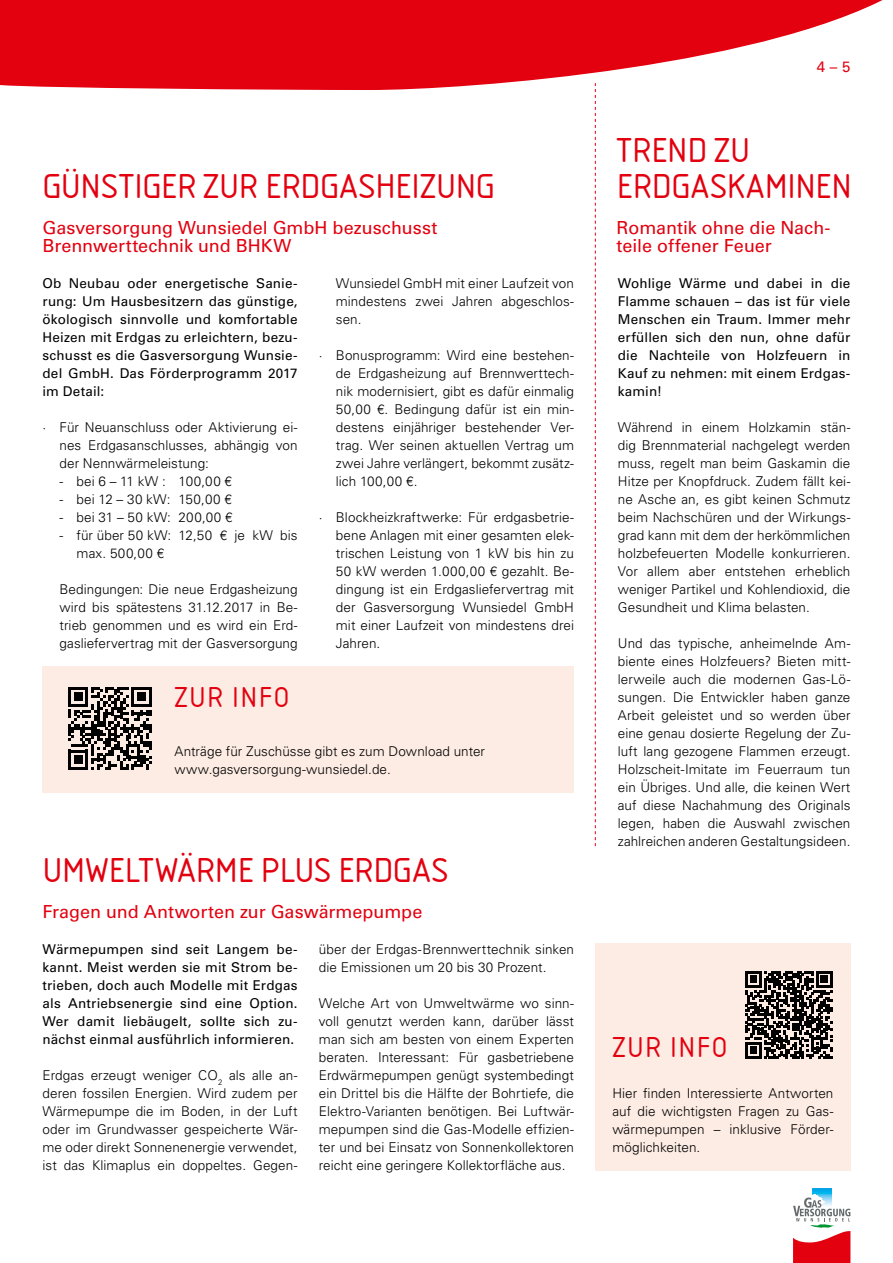
<style>
.page{position:relative;width:893px;height:1263px;background:#fff}
.page>*{position:absolute;margin:0;border:0;box-sizing:border-box;transform-origin:0 0}
.t1{font:36px/36px "Isonorm";letter-spacing:-.005em;color:#e3000f}
.t2{font:30px "Isonorm";letter-spacing:.03em;color:#e3000f}
.t3{font:18px/18px "Univers LT Std";color:#e3000f}
.t4{font:15px "Univers LT Std";color:#e3000f}
.t5{font:300 13.5px/18px "Univers LT Std";letter-spacing:.005em;color:#000;text-align:justify}
.t6{font:13.5px/18px "Univers LT Std";letter-spacing:.01em;color:#000;text-align:justify}
</style>
<div class="page">
<svg style="left:595px;top:144px;width:1px;height:702px"></svg>
<svg style="left:0;top:0;width:883px;height:134px;fill:#e3000f"></svg>
<svg style="left:793px;top:1188px;width:57px;height:75px"></svg>
<div style="left:595px;top:943px;width:255px;height:228px;background:#fdece4"></div>
<div style="left:43px;top:666px;width:531px;height:126px;background:#fdece4"></div>
<svg style="left:68px;top:687px;width:84px;height:83px"></svg>
<svg style="left:745px;top:971px;width:87px;height:88px"></svg>
<h1 class="t1" style="left:43px;top:169px;width:454px">GÜNSTIGER ZUR ERDGASHEIZUNG</h1>
<h3 class="t3" style="left:43px;top:219px;width:396px">Gasversorgung Wunsiedel GmbH bezuschusst<br>Brennwerttechnik und BHKW</h3>
<p class="t6" style="left:43px;top:274px;width:257px">Ob Neubau oder energetische Sanie&shy;rung: Um Hausbesitzern das günstige, ökologisch sinnvolle und komfortable Heizen mit Erdgas zu erleichtern, bezu&shy;schusst es die Gasversorgung Wunsie&shy;del GmbH. Das Förderprogramm 2017 im Detail:</p>
<p class="t5" style="left:60px;top:418px;width:240px;text-indent:-17px">· Für Neuanschluss oder Aktivierung ei&shy;nes Erdgasanschlusses, abhängig von der Nennwärmeleistung:</p>
<p class="t5" style="left:60px;top:472px;width:174px">- bei 6 – 11 kW : 100,00 €</p>
<p class="t5" style="left:60px;top:490px;width:174px">- bei 12 – 30 kW: 150,00 €</p>
<p class="t5" style="left:60px;top:508px;width:175px">- bei 31 – 50 kW: 200,00 €</p>
<p class="t5" style="left:77px;top:526px;width:223px;text-indent:-17px">- für über 50 kW: 12,50 € je kW bis max. 500,00 €</p>
<p class="t5" style="left:60px;top:580px;width:240px">Bedingungen: Die neue Erdgasheizung wird bis spätestens 31.12.2017 in Be&shy;trieb genommen und es wird ein Erd&shy;gasliefervertrag mit der Gasversorgung</p>
<h2 class="t2" style="left:174px;top:680px;width:116px">ZUR INFO</h2>
<p class="t5" style="left:336px;top:274px;width:240px">Wunsiedel GmbH mit einer Laufzeit von mindestens zwei Jahren abgeschlos&shy;sen.</p>
<p class="t5" style="left:336px;top:346px;width:240px;text-indent:-17px">· Bonusprogramm: Wird eine bestehen&shy;de Erdgasheizung auf Brennwerttech&shy;nik modernisiert, gibt es dafür einmalig 50,00 €. Bedingung dafür ist ein min&shy;destens einjähriger bestehender Ver&shy;trag. Wer seinen aktuellen Vertrag um zwei Jahre verlängert, bekommt zusätz&shy;lich 100,00 €.</p>
<p class="t5" style="left:336px;top:508px;width:240px;text-indent:-17px">· Blockheizkraftwerke: Für erdgasbetrie&shy;bene Anlagen mit einer gesamten elek&shy;trischen Leistung von 1 kW bis hin zu 50 kW werden 1.000,00 € gezahlt. Be&shy;dingung ist ein Erdgasliefervertrag mit der Gasversorgung Wunsiedel GmbH mit einer Laufzeit von mindestens drei Jahren.</p>
<p class="t5" style="left:174px;top:742px;width:312px">Anträge für Zuschüsse gibt es zum Download unter www.gasversorgung-wunsiedel.de.</p>
<h1 class="t1" style="left:43px;top:853px;width:407px">UMWELTWÄRME PLUS ERDGAS</h1>
<h3 class="t3" style="left:43px;top:903px;width:381px">Fragen und Antworten zur Gaswärmepumpe</h3>
<p class="t6" style="left:43px;top:940px;width:257px">Wärmepumpen sind seit Langem be&shy;kannt. Meist werden sie mit Strom be&shy;trieben, doch auch Modelle mit Erdgas als Antriebsenergie sind eine Option.<br>Wer damit liebäugelt, sollte sich zu&shy;nächst einmal ausführlich informieren.</p>
<p class="t5" style="left:43px;top:1066px;width:257px">Erdgas erzeugt weniger CO<sub>2</sub> als alle an&shy;deren fossilen Energien. Wird zudem per Wärmepumpe die im Boden, in der Luft oder im Grundwasser gespeicherte Wär&shy;me oder direkt Sonnenenergie verwendet, ist das Klimaplus ein doppeltes. Gegen-</p>
<p class="t5" style="left:319px;top:940px;width:257px">über der Erdgas-Brennwerttechnik sinken die Emissionen um 20 bis 30 Prozent.</p>
<p class="t5" style="left:319px;top:994px;width:257px">Welche Art von Umweltwärme wo sinn&shy;voll genutzt werden kann, darüber lässt man sich am besten von einem Experten beraten. Interessant: Für gasbetriebene Erdwärmepumpen genügt systembedingt ein Drittel bis die Hälfte der Bohrtiefe, die Elektro-Varianten benötigen. Bei Luftwär&shy;mepumpen sind die Gas-Modelle effizien&shy;ter und bei Einsatz von Sonnenkollektoren reicht eine geringere Kollektorfläche aus.</p>
<p class="t4" style="left:817px;top:58px;width:35px">4 – 5</p>
<h1 class="t1" style="left:617px;top:133px;width:237px">TREND ZU<br>ERDGASKAMINEN</h1>
<h3 class="t3" style="left:617px;top:219px;width:216px">Romantik ohne die Nach&shy;teile offener Feuer</h3>
<p class="t6" style="left:618px;top:274px;width:234px">Wohlige Wärme und dabei in die Flamme schauen – das ist für viele Menschen ein Traum. Immer mehr erfüllen sich den nun, ohne dafür die Nachteile von Holzfeuern in Kauf zu nehmen: mit einem Erdgas&shy;kamin!</p>
<p class="t5" style="left:618px;top:418px;width:234px">Während in einem Holzkamin stän&shy;dig Brennmaterial nachgelegt werden muss, regelt man beim Gaskamin die Hitze per Knopfdruck. Zudem fällt kei&shy;ne Asche an, es gibt keinen Schmutz beim Nachschüren und der Wirkungs&shy;grad kann mit dem der herkömmlichen holzbefeuerten Modelle konkurrieren.<br>Vor allem aber entstehen erheblich weniger Partikel und Kohlendioxid, die Gesundheit und Klima belasten.</p>
<p class="t5" style="left:618px;top:634px;width:234px">Und das typische, anheimelnde Am&shy;biente eines Holzfeuers? Bieten mitt&shy;lerweile auch die modernen Gas-Lö&shy;sungen. Die Entwickler haben ganze Arbeit geleistet und so werden über eine genau dosierte Regelung der Zu&shy;luft lang gezogene Flammen erzeugt.<br>Holzscheit-Imitate im Feuerraum tun ein Übriges. Und alle, die keinen Wert auf diese Nachahmung des Originals legen, haben die Auswahl zwischen zahlreichen anderen Gestaltungsideen.</p>
<h2 class="t2" style="left:612px;top:1031px;width:116px">ZUR INFO</h2>
<p class="t5" style="left:612px;top:1084px;width:223px">Hier finden Interessierte Antworten auf die wichtigsten Fragen zu Gas&shy;wärmepumpen – inklusive Förder&shy;möglichkeiten.</p>
</div>
